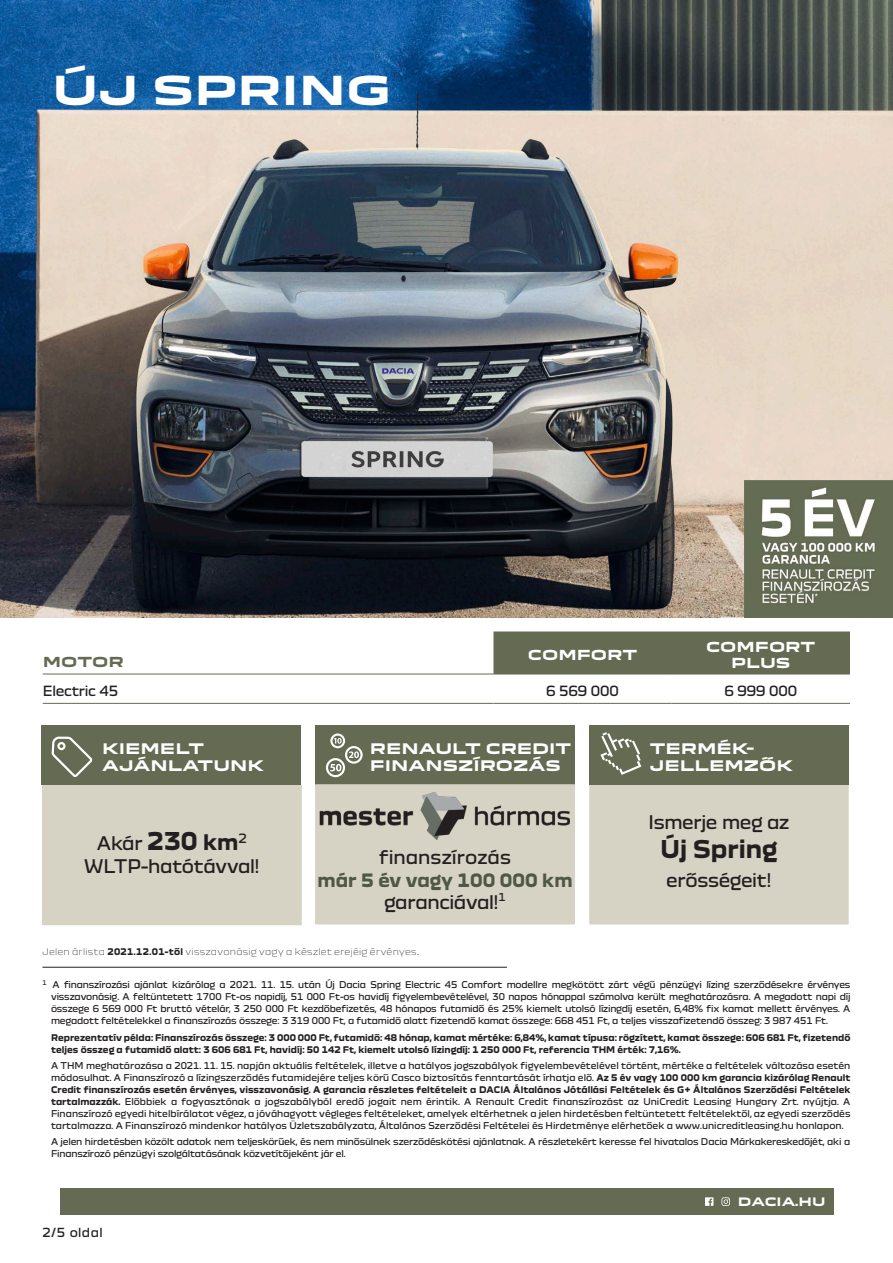
<style>
.page{position:relative;width:893px;height:1263px;background:#fff}
.page>*{position:absolute;margin:0;border:0;box-sizing:border-box;transform-origin:0 0}
.t1{font:700 39px "Dacia Block Extended";color:#fff}
.t2{font:700 24px "Dacia Block";color:#231f20}
.t3{font:18px/22.5px "Dacia Block";letter-spacing:-.015em;color:#231f20;text-align:center}
.t4{font:700 18px/21.6px "Dacia Block";color:#4e5844;text-align:center}
.t5{font:700 14.25px/17.1px "Dacia Block Extended";color:#fff}
.t6{font:700 13.5px/16.2px "Dacia Block Extended";color:#fff}
.t7{font:13.5px "Dacia Block";color:#231f20}
.t8{font:13.5px "Dacia Block";letter-spacing:-.02em;color:#231f20}
.t9{font:700 13.5px "Dacia Block Extended";color:#646b52}
.t10{font:12px "Dacia Block";letter-spacing:.035em;color:#231f20}
.t11{font:700 11.4px "Dacia Block Extended";color:#fff}
.t12{font:9px/12px "Dacia Block";letter-spacing:-.02em;color:#231f20;text-align:justify}
.t13{font:700 9px/12px "Dacia Block";color:#231f20}
.t14{font:300 9px "Dacia Block";letter-spacing:.03em;color:#231f20}
.s1{font-weight:700;font-size:24px}
.s2{font-weight:700;font-size:21px}
.s3{font-weight:400;color:#231f20}
.s4{font-weight:700}
.s5{font-family:"Dacia Spirit";font-size:10.5px}
</style>
<div class="page">
<img style="left:0;top:0;width:893px;height:618px">
<div style="left:589px;top:784px;width:260px;height:140px;background:#d6d2c4;border:2px solid #d6d2c4"></div>
<div style="left:42px;top:785px;width:260px;height:140px;background:#d6d2c4"></div>
<hr style="left:43px;top:967px;width:464px;height:1px;background:#231f20">
<div style="left:60px;top:1188px;width:773px;height:27px;background:#646b52"></div>
<svg style="left:705px;top:1197px;width:8px;height:9px"></svg>
<svg style="left:721px;top:1197px;width:9px;height:9px"></svg>
<div style="left:41px;top:725px;width:260px;height:60px;background:#646b52"></div>
<svg style="left:52px;top:737px;width:41px;height:40px"></svg>
<div style="left:589px;top:725px;width:260px;height:59px;background:#646b52"></div>
<svg style="left:600px;top:732px;width:41px;height:43px"></svg>
<div style="left:315px;top:725px;width:260px;height:60px;background:#646b52"></div>
<svg style="left:326px;top:733px;width:37px;height:44px"></svg>
<div style="left:316px;top:785px;width:258px;height:139px;background:#d6d2c4"></div>
<div style="left:315px;top:784px;width:260px;height:140px;border:2px solid #d6d2c4"></div>
<img style="left:315px;top:785px;width:258px;height:55px">
<div style="left:493px;top:631px;width:357px;height:43px;background:#646b52"></div>
<hr style="left:43px;top:703px;width:450px;height:1px;background:#646b52">
<hr style="left:493px;top:703px;width:179px;height:1px;background:#646b52">
<hr style="left:672px;top:703px;width:178px;height:1px;background:#646b52">
<hr style="left:43px;top:674px;width:450px;height:1px;background:#646b52">
<hr style="left:493px;top:674px;width:179px;height:1px;background:#646b52">
<hr style="left:672px;top:674px;width:178px;height:1px;background:#646b52">
<img style="left:744px;top:480px;width:149px;height:138px">
<h1 class="t1" style="left:53px;top:69px;width:40px">ÚJ</h1>
<h1 class="t1" style="left:152px;top:69px;width:241px">SPRING</h1>
<h3 class="t9" style="left:43px;top:654px;width:17px">MOTO</h3>
<h3 class="t9" style="left:109px;top:654px;width:17px">R</h3>
<h3 class="t6" style="left:528px;top:647px;width:32px">COM</h3>
<h3 class="t6" style="left:577px;top:647px;width:61px">FO RT</h3>
<h3 class="t6" style="left:706px;top:639px;width:32px">COM</h3>
<h3 class="t6" style="left:731px;top:639px;width:85px;text-indent:24px">FO RT<br>PLUS</h3>
<h3 class="t8" style="left:43px;top:680px;width:77px">Electric 45</h3>
<h3 class="t7" style="left:546px;top:680px;width:74px">6 569 000</h3>
<h3 class="t7" style="left:724px;top:680px;width:74px">6 999 000</h3>
<h3 class="t5" style="left:102px;top:741px;width:128px">KIEMELT<br>AJÁN LATUN</h3>
<h3 class="t5" style="left:247px;top:758px;width:18px">K</h3>
<h3 class="t3" style="left:84px;top:833px;width:177px">Akár <span class="s1">230</span> <span class="s2">km</span><sup>2<br></sup>WLTP-hatótávval!</h3>
<h3 class="t5" style="left:370px;top:741px;width:49px">RENAU</h3>
<h3 class="t5" style="left:452px;top:741px;width:63px">LT CREDI</h3>
<h3 class="t5" style="left:556px;top:741px;width:17px">T</h3>
<h3 class="t5" style="left:370px;top:758px;width:16px">FINANS</h3>
<h3 class="t5" style="left:458px;top:758px;width:102px">ZÍR OZÁS</h3>
<h3 class="t3" style="left:379px;top:846px;width:133px">finanszírozás</h3>
<h3 class="t4" style="left:318px;top:870px;width:256px">már 5 év vagy 100 000 km <span class="s3">garanciával!</span><sup>1</sup></h3>
<p class="t14" style="left:43px;top:944px;width:378px">Jelen árlista <span class="s4">2021.12.01-től</span> visszavonásig vagy a készlet erejéig érvényes<span class="s5">.</span></p>
<h3 class="t5" style="left:650px;top:740px;width:145px">TERMÉK-<br>JELLEMZŐK</h3>
<h3 class="t3" style="left:649px;top:812px;width:142px">Ismerje meg az</h3>
<h2 class="t2" style="left:661px;top:836px;width:118px">Új Spring</h2>
<h3 class="t3" style="left:666px;top:869px;width:107px">erősségeit!</h3>
<p class="t12" style="left:51px;top:979px;width:801px;text-indent:-9px"><sup>1</sup> A finanszírozási ajánlat kizárólag a 2021. 11. 15. után Új Dacia Spring Electric 45 Comfort modellre megkötött zárt végű pénzügyi lízing szerződésekre érvényes visszavonásig. A feltüntetett 1700 Ft-os napidíj, 51 000 Ft-os havidíj figyelembevételével, 30 napos hónappal számolva került meghatározásra. A megadott napi díj összege 6 569 000 Ft bruttó vételár, 3 250 000 Ft kezdőbefizetés, 48 hónapos futamidő és 25% kiemelt utolsó lízingdíj esetén, 6,48% fix kamat mellett érvényes. A megadott feltételekkel a finanszírozás összege: 3 319 000 Ft, a futamidő alatt fizetendő kamat összege: 668 451 Ft, a teljes visszafizetendő összeg: 3 987 451 Ft.</p>
<p class="t13" style="left:51px;top:1032px;width:801px">Reprezentatív példa: Finanszírozás összege: 3 000 000 Ft, futamidő: 48 hónap, kamat mértéke: 6,84%, kamat típusa: rögzített, kamat összege: 606 681 Ft, fizetendő teljes összeg a futamidő alatt: 3 606 681 Ft, havidíj: 50 142 Ft, kiemelt utolsó lízingdíj: 1 250 000 Ft, referencia THM érték: 7,16%.</p>
<p class="t12" style="left:51px;top:1060px;width:801px">A THM meghatározása a 2021. 11. 15. napján aktuális feltételek, illetve a hatályos jogszabályok figyelembevételével történt, mértéke a feltételek változása esetén módosulhat. A Finanszírozó a lízingszerződés futamidejére teljes körű Casco biztosítás fenntartását írhatja elő. <span class="s4">Az 5 év vagy 100 000 km garancia kizárólag Renault Credit finanszírozás esetén érvényes, visszavonásig. A garancia részletes feltételeit a DACIA Általános Jótállási Feltételek és G+ Általános Szerződési Feltételek tartalmazzák.</span> Előbbiek a fogyasztónak a jogszabályból eredő jogait nem érintik. A Renault Credit finanszírozást az UniCredit Leasing Hungary Zrt. nyújtja. A Finanszírozó egyedi hitelbírálatot végez, a jóváhagyott végleges feltételeket, amelyek eltérhetnek a jelen hirdetésben feltüntetett feltételektől, az egyedi szerződés tartalmazza. A Finanszírozó mindenkor hatályos Üzletszabályzata, Általános Szerződési Feltételei és Hirdetménye elérhetőek a www.unicreditleasing.hu honlapon.</p>
<p class="t12" style="left:51px;top:1136px;width:801px">A jelen hirdetésben közölt adatok nem teljeskörűek, és nem minősülnek szerződéskötési ajánlatnak. A részletekért keresse fel hivatalos Dacia Márkakereskedőjét, aki a<br>Finanszírozó pénzügyi szolgáltatásának közvetítőjeként jár el.</p>
<h3 class="t10" style="left:43px;top:1223px;width:62px">2/5 oldal</h3>
<p class="t11" style="left:738px;top:1195px;width:13px">DACIA</p>
<p class="t11" style="left:795px;top:1195px;width:32px">.HU</p>
</div>
